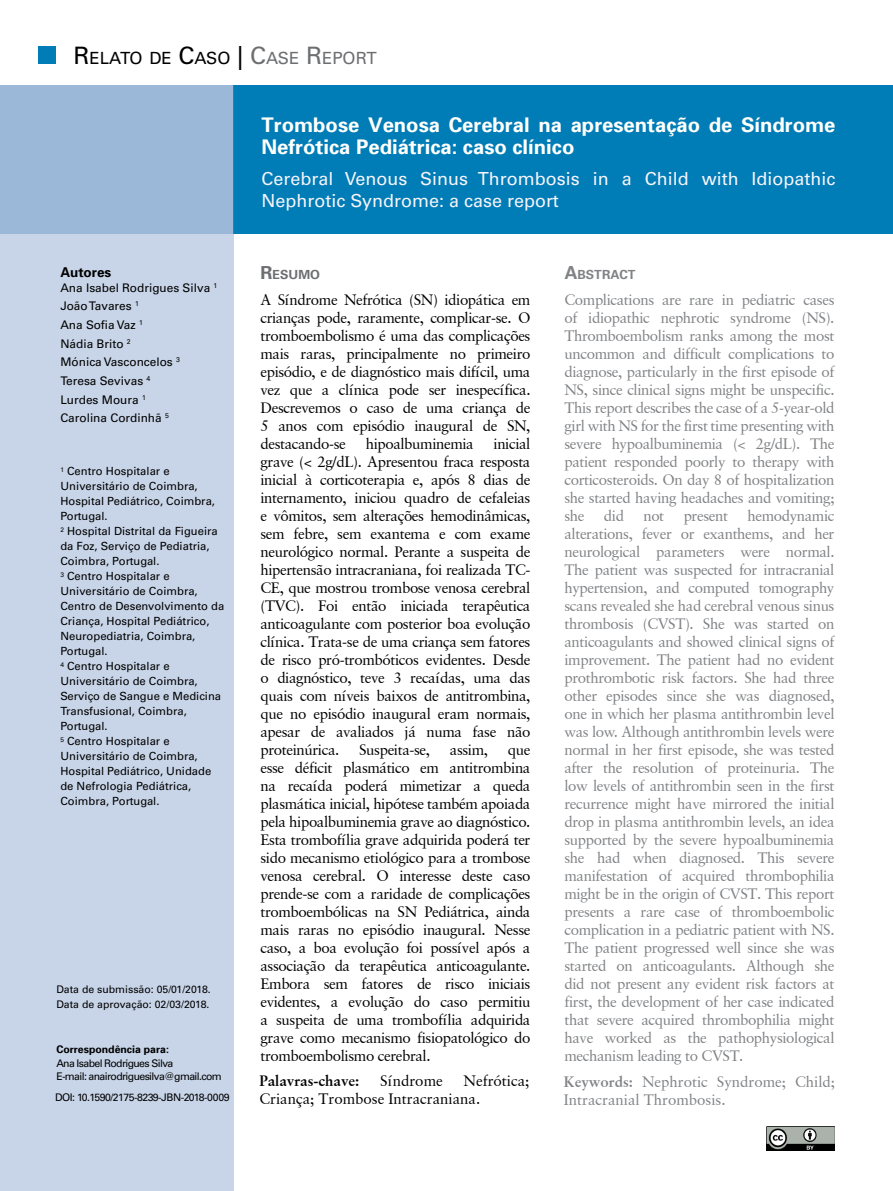
<style>
.page{position:relative;width:893px;height:1191px;background:#fff}
.page>*{position:absolute;margin:0;border:0;box-sizing:border-box;transform-origin:0 0}
.t1{font:700 20.25px/22.5px "Univers 65";color:#fffffb}
.t2{font:18px/21.6px "Univers LT Std";color:#f6f4f9}
.t3{font:16.8px "Univers LT Std";color:#000}
.t4{font:15px/18px "Garamond Retrospective S Si";letter-spacing:-.025em;color:#808285;text-align:justify}
.t5{font:15px/18px "Garamond Retrospective S Si";letter-spacing:-.025em;color:#000;text-align:justify}
.t6{font:15px "Garamond Retrospective S Si";color:#808285}
.t7{font:15px/18px "Garamond Retrospective S Si";color:#000}
.t8{font:700 15px "Garamond Retrospective S Si";color:#000}
.t9{font:13.5px "Univers 65 Bold";color:#000}
.t10{font:700 12.6px "Univers 65";color:#808285}
.t11{font:700 12.6px "Univers 65";color:#6d6e71}
.t12{font:11.85px/18.6px "Univers LT Std";color:#000}
.t13{font:11.25px/15px "Univers LT Std";color:#000}
.t14{font:10.5px/13.5px "Univers LT Std";letter-spacing:-.06em;color:#000}
.t15{font:10.5px/15.6px "Univers LT Std";color:#000}
.t16{font:700 10.5px "Univers 65";color:#000}
.s1{font-size:24px}
.s2{font-size:24px;color:#6d6e71}
.s3{color:#6d6e71}
.s4{font-size:18px}
.s5{font-weight:700}
</style>
<div class="page">
<div style="left:0;top:234px;width:234px;height:957px;background:#c8d5e8"></div>
<div style="left:234px;top:85px;width:659px;height:149px;background:#007cb7"></div>
<div style="left:0;top:85px;width:234px;height:149px;background:#9cb8d8"></div>
<div style="left:38px;top:47px;width:17px;height:17px;background:#007cb7"></div>
<img style="left:766px;top:1126px;width:68px;height:24px">
<p class="t3" style="left:74px;top:48px;width:305px"><span class="s1">R</span>ELATO DE <span class="s1">C</span>ASO <span class="s1">|</span> <span class="s2">C</span><span class="s3">ASE</span> <span class="s2">R</span><span class="s3">EPORT</span></p>
<h1 class="t1" style="left:261px;top:113px;width:576px">Trombose Venosa Cerebral na apresentação de Síndrome<br>Nefrótica Pediátrica: caso clínico</h1>
<p class="t2" style="left:261px;top:168px;width:576px">Cerebral Venous Sinus Thrombosis in a Child with Idiopathic<br>Nephrotic Syndrome: a case report</p>
<p class="t11" style="left:260px;top:266px;width:61px"><span class="s4">R</span>ESUMO</p>
<p class="t10" style="left:564px;top:266px;width:73px"><span class="s4">A</span>BSTRACT</p>
<p class="t9" style="left:60px;top:264px;width:53px">Autores</p>
<p class="t12" style="left:60px;top:278px;width:159px">Ana Isabel Rodrigues Silva <sup>1<br></sup>João Tavares <sup>1<br></sup>Ana Sofia Vaz <sup>1<br></sup>Nádia Brito <sup>2<br></sup>Mónica Vasconcelos <sup>3<br></sup>Teresa Sevivas <sup>4<br></sup>Lurdes Moura <sup>1<br></sup>Carolina Cordinhã <sup>5</sup></p>
<p class="t5" style="left:260px;top:290px;width:272px">A Síndrome Nefrótica (SN) idiopática em crianças pode, raramente, complicar-se. O tromboembolismo é uma das complicações mais raras, principalmente no primeiro episódio, e de diagnóstico mais difícil, uma vez que a clínica pode ser inespecífica.<br>Descrevemos o caso de uma criança de 5 anos com episódio inaugural de SN, destacando-se</p>
<p class="t4" style="left:564px;top:290px;width:272px">Complications are rare in pediatric cases of idiopathic nephrotic syndrome (NS).<br>Thromboembolism ranks among the most uncommon and difficult complications to diagnose, particularly in the first episode of NS, since clinical signs might be unspecific.<br>This report describes the case of a 5-year-old girl with NS for the first time presenting with severe hypoalbuminemia (&lt; 2g/dL). The patient responded poorly to therapy with corticosteroids. On day 8 of hospitalization she started having headaches and vomiting; she</p>
<p class="t5" style="left:260px;top:434px;width:272px;text-indent:233px">inicial grave (&lt; 2g/dL). Apresentou fraca resposta inicial à corticoterapia e, após 8 dias de internamento, iniciou quadro de cefaleias e vômitos, sem alterações hemodinâmicas, sem febre, sem exantema e com exame neurológico normal. Perante a suspeita de hipertensão intracraniana, foi realizada TC-CE, que mostrou trombose venosa cerebral (TVC). Foi então iniciada terapêutica anticoagulante com posterior boa evolução clínica. Trata-se de uma criança sem fatores de risco pró-trombóticos evidentes. Desde o diagnóstico, teve 3 recaídas, uma das quais com níveis baixos de antitrombina, que no episódio inaugural eram normais, apesar de avaliados já numa fase não proteinúrica.</p>
<p class="t5" style="left:366px;top:434px;width:110px">hipoalbuminemia</p>
<p class="t13" style="left:60px;top:464px;width:166px"><sup>1</sup> Centro Hospitalar e<br>Universitário de Coimbra,<br>Hospital Pediátrico, Coimbra,<br>Portugal.<br><sup>2</sup> Hospital Distrital da Figueira da Foz, Serviço de Pediatria,<br>Coimbra, Portugal.<br><sup>3</sup> Centro Hospitalar e<br>Universitário de Coimbra,<br>Centro de Desenvolvimento da<br>Criança, Hospital Pediátrico,<br>Neuropediatria, Coimbra,<br>Portugal.<br><sup>4</sup> Centro Hospitalar e<br>Universitário de Coimbra,<br>Serviço de Sangue e Medicina<br>Transfusional, Coimbra,<br>Portugal.<br><sup>5</sup> Centro Hospitalar e<br>Universitário de Coimbra,<br>Hospital Pediátrico, Unidade de Nefrologia Pediátrica,<br>Coimbra, Portugal.</p>
<p class="t4" style="left:564px;top:506px;width:272px;text-indent:183px">hemodynamic alterations, fever or exanthems, and her neurological parameters were normal.<br>The patient was suspected for intracranial hypertension, and computed tomography scans revealed she had cerebral venous sinus thrombosis (CVST). She was started on anticoagulants and showed clinical signs of improvement. The patient had no evident prothrombotic risk factors. She had three other episodes since she was diagnosed, one in which her plasma antithrombin level was low. Although antithrombin levels were normal in her first episode, she was tested after the resolution of proteinuria. The low levels of antithrombin seen in the first recurrence might have mirrored the initial drop in plasma antithrombin levels, an idea supported by the severe hypoalbuminemia she had when diagnosed. This severe manifestation of acquired thrombophilia might be in the origin of CVST. This report presents a rare case of thromboembolic complication in a pediatric patient with NS.<br>The patient progressed well since she was started on anticoagulants. Although she did not present any evident risk factors at first, the development of her case indicated that severe acquired thrombophilia might have worked as the pathophysiological mechanism leading to CVST.</p>
<p class="t4" style="left:604px;top:506px;width:22px">did</p>
<p class="t4" style="left:643px;top:506px;width:22px">not</p>
<p class="t4" style="left:684px;top:506px;width:46px">present</p>
<p class="t5" style="left:359px;top:740px;width:72px">Suspeita-se,</p>
<p class="t5" style="left:450px;top:740px;width:40px">assim,</p>
<p class="t5" style="left:260px;top:740px;width:272px;text-indent:247px">que esse déficit plasmático em antitrombina na recaída poderá mimetizar a queda plasmática inicial, hipótese também apoiada pela hipoalbuminemia grave ao diagnóstico.<br>Esta trombofília grave adquirida poderá ter sido mecanismo etiológico para a trombose venosa cerebral. O interesse deste caso prende-se com a raridade de complicações tromboembólicas na SN Pediátrica, ainda mais raras no episódio inaugural. Nesse caso, a boa evolução foi possível após a associação da terapêutica anticoagulante.<br>Embora sem fatores de risco iniciais evidentes, a evolução do caso permitiu a suspeita de uma trombofília adquirida grave como mecanismo fisiopatológico do tromboembolismo cerebral.</p>
<p class="t15" style="left:56px;top:981px;width:156px">Data de submissão: 05/01/2018.<br>Data de aprovação: 02/03/2018.</p>
<p class="t16" style="left:56px;top:1043px;width:114px">Correspondência para:</p>
<p class="t14" style="left:56px;top:1056px;width:167px">Ana Isabel Rodrigues Silva<br>E-mail: anairodriguesilva@gmail.com</p>
<p class="t8" style="left:259px;top:1071px;width:102px">Palavras-chave:</p>
<p class="t7" style="left:380px;top:1071px;width:64px">Síndrome</p>
<p class="t7" style="left:259px;top:1071px;width:272px;text-indent:204px">Nefrótica;<br>Criança; Trombose Intracraniana.</p>
<p class="t6" style="left:564px;top:1072px;width:273px"><span class="s5">Keywords:</span> Nephrotic Syndrome; Child;</p>
<p class="t14" style="left:55px;top:1090px;width:176px">DOI: 10.1590/2175-8239-JBN-2018-0009</p>
<p class="t6" style="left:564px;top:1090px;width:163px">Intracranial Thrombosis.</p>
</div>
